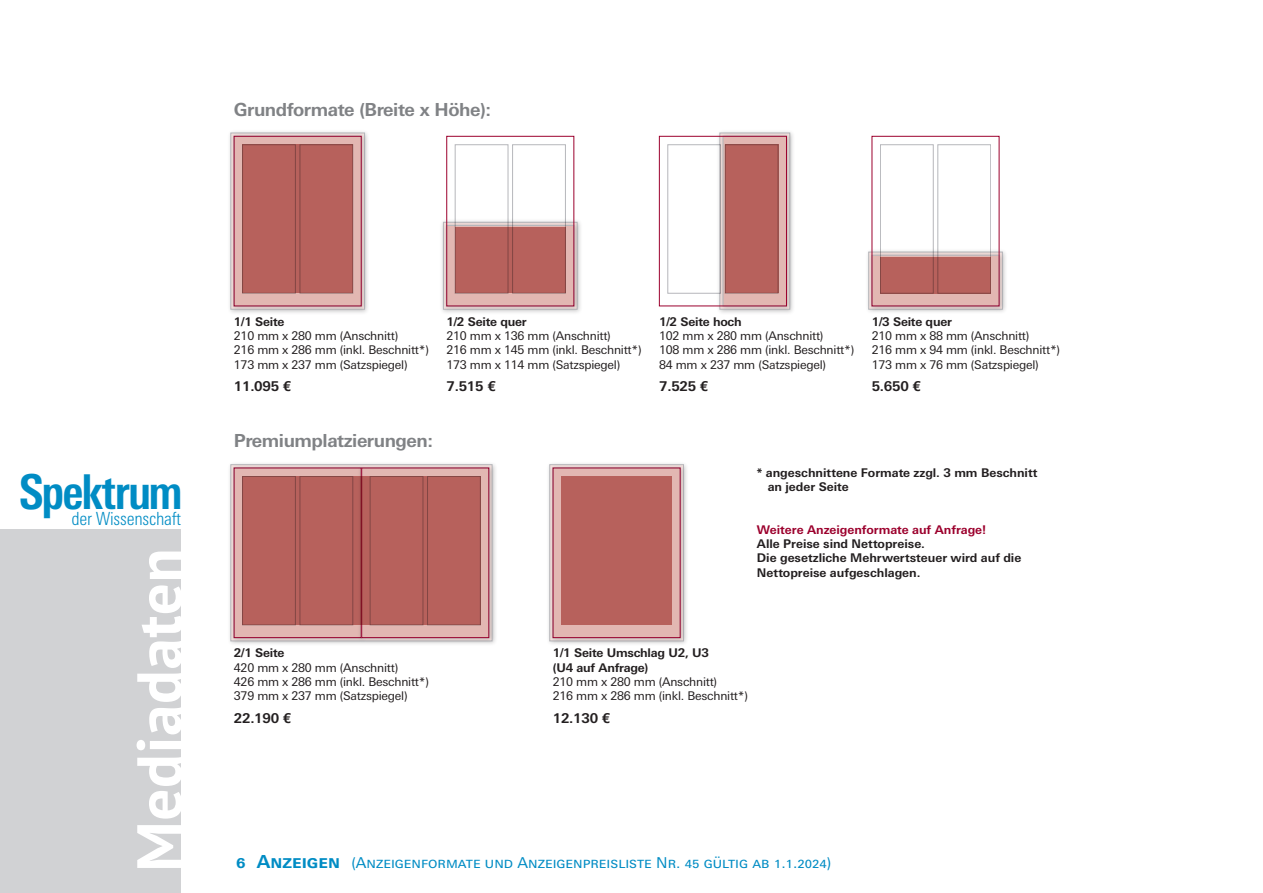
<style>
.page{position:relative;width:1263px;height:893px;background:#fff}
.page>*{position:absolute;margin:0;border:0;box-sizing:border-box;transform-origin:0 0}
.t1{font:700 63px "PT Sans";letter-spacing:.01em;color:#fff}
.t2{font:700 condensed 48px "Univers Next Pro";letter-spacing:-.04em;color:#008cc4}
.t3{font:300 condensed 18.15px "Univers Next Pro";letter-spacing:-.015em;color:#008cc4}
.t4{font:700 18px "Univers Next Pro";letter-spacing:-.025em;color:#808285}
.t5{font:15px "Univers Next Pro";color:#008cc4}
.t6{font:700 13.5px "Univers Next Pro";letter-spacing:-.02em;color:#231f20}
.t7{font:12px/14.2px "Univers Next Pro";letter-spacing:-.02em;color:#231f20}
.t8{font:700 12px/14.2px "Univers Next Pro";letter-spacing:-.005em;color:#231f20}
.t9{font:700 12px "Univers Next Pro";color:#9c012d}
.s1{font-weight:700;font-size:18px}
</style>
<div class="page">
<div style="left:0;top:529px;width:181px;height:364px;background:#d1d2d4"></div>
<div style="left:546px;top:461px;width:143px;height:185px;background:#f7f7f7"></div>
<div style="left:227px;top:461px;width:270px;height:185px;background:#f4f4f4"></div>
<div style="left:716px;top:129px;width:79px;height:186px;background:#231f20;opacity:.25"></div>
<div style="left:865px;top:248px;width:143px;height:67px;background:#231f20;opacity:.25"></div>
<div style="left:439px;top:218px;width:144px;height:97px;background:#231f20;opacity:.25"></div>
<div style="left:227px;top:129px;width:143px;height:186px;background:#231f20;opacity:.25"></div>
<div style="left:230px;top:132px;width:137px;height:179px;background:#231f20;opacity:.25"></div>
<div style="left:234px;top:136px;width:127px;height:170px;background:#e2b7b2"></div>
<div style="left:242px;top:145px;width:111px;height:148px;background:#b7615c"></div>
<div style="left:443px;top:222px;width:136px;height:90px;background:#231f20;opacity:.25"></div>
<div style="left:446px;top:225px;width:128px;height:81px;background:#e2b7b2;border:1px solid #b6b7bb"></div>
<div style="left:455px;top:227px;width:111px;height:66px;background:#b7615c"></div>
<div style="left:455px;top:145px;width:53px;height:148px;border:1px solid #b6b7bb"></div>
<div style="left:446px;top:136px;width:128px;height:170px;border:1px solid #9c012d"></div>
<div style="left:512px;top:145px;width:54px;height:148px;border:1px solid #b6b7bb"></div>
<div style="left:719px;top:132px;width:73px;height:179px;background:#231f20;opacity:.25"></div>
<div style="left:723px;top:136px;width:64px;height:170px;background:#e2b7b2;border:1px solid #b6b7bb"></div>
<div style="left:725px;top:145px;width:53px;height:148px;background:#b7615c"></div>
<div style="left:668px;top:145px;width:53px;height:148px;border:1px solid #b6b7bb"></div>
<div style="left:659px;top:136px;width:128px;height:170px;border:1px solid #9c012d"></div>
<div style="left:868px;top:251px;width:136px;height:61px;background:#231f20;opacity:.25"></div>
<div style="left:872px;top:255px;width:127px;height:51px;background:#e2b7b2;border:1px solid #b6b7bb"></div>
<div style="left:880px;top:257px;width:111px;height:36px;background:#b7615c"></div>
<div style="left:880px;top:145px;width:53px;height:148px;border:1px solid #b6b7bb"></div>
<div style="left:938px;top:145px;width:53px;height:148px;border:1px solid #b6b7bb"></div>
<div style="left:230px;top:464px;width:137px;height:179px;background:#231f20;opacity:.25"></div>
<div style="left:234px;top:468px;width:127px;height:170px;background:#e2b7b2"></div>
<div style="left:234px;top:468px;width:127px;height:170px;border:1px solid #9c012d"></div>
<div style="left:358px;top:464px;width:136px;height:179px;background:#231f20;opacity:.25"></div>
<div style="left:361px;top:468px;width:128px;height:170px;background:#e2b7b2"></div>
<div style="left:361px;top:468px;width:128px;height:170px;border:1px solid #9c012d"></div>
<div style="left:242px;top:476px;width:238px;height:149px;background:#b7615c"></div>
<div style="left:549px;top:464px;width:137px;height:179px;background:#231f20;opacity:.25"></div>
<div style="left:553px;top:468px;width:127px;height:170px;background:#e2b7b2"></div>
<div style="left:561px;top:476px;width:111px;height:149px;background:#b7615c"></div>
<h3 class="t4" style="left:234px;top:98px;width:259px">Grundformate (Breite x Höhe):</h3>
<h2 class="t2" style="left:19px;top:463px;width:165px">Spektrum</h2>
<h3 class="t3" style="left:72px;top:508px;width:111px">der Wissenschaft</h3>
<h1 class="t1" style="left:117px;top:872px;width:325px;rotate:-90deg">Mediadaten</h1>
<p class="t8" style="left:234px;top:314px;width:52px">1/1 Seite</p>
<p class="t7" style="left:234px;top:329px;width:197px">210 mm x 280 mm (Anschnitt)<br>216 mm x 286 mm (inkl. Beschnitt*)<br>173 mm x 237 mm (Satzspiegel)</p>
<p class="t6" style="left:234px;top:378px;width:59px">11.095 €</p>
<p class="t8" style="left:446px;top:314px;width:82px">1/2 Seite quer</p>
<p class="t7" style="left:446px;top:329px;width:197px">210 mm x 136 mm (Anschnitt)<br>216 mm x 145 mm (inkl. Beschnitt*)<br>173 mm x 114 mm (Satzspiegel)</p>
<p class="t6" style="left:446px;top:378px;width:51px">7.515 €</p>
<h3 class="t4" style="left:234px;top:430px;width:201px">Premiumplatzierungen:</h3>
<p class="t8" style="left:659px;top:314px;width:84px">1/2 Seite hoch</p>
<p class="t7" style="left:659px;top:329px;width:197px">102 mm x 280 mm (Anschnitt)<br>108 mm x 286 mm (inkl. Beschnitt*)<br>84 mm x 237 mm (Satzspiegel)</p>
<p class="t6" style="left:659px;top:378px;width:51px">7.525 €</p>
<p class="t8" style="left:872px;top:314px;width:82px">1/3 Seite quer</p>
<p class="t7" style="left:872px;top:329px;width:190px">210 mm x 88 mm (Anschnitt)<br>216 mm x 94 mm (inkl. Beschnitt*)<br>173 mm x 76 mm (Satzspiegel)</p>
<p class="t6" style="left:872px;top:378px;width:51px">5.650 €</p>
<p class="t8" style="left:768px;top:465px;width:271px;text-indent:-11px">* angeschnittene Formate zzgl. 3 mm Beschnitt an jeder Seite</p>
<p class="t9" style="left:757px;top:522px;width:231px">Weitere Anzeigenformate auf Anfrage!</p>
<p class="t8" style="left:757px;top:536px;width:266px">Alle Preise sind Nettopreise.<br>Die gesetzliche Mehrwertsteuer wird auf die<br>Nettopreise aufgeschlagen.</p>
<p class="t8" style="left:234px;top:646px;width:52px">2/1 Seite</p>
<p class="t7" style="left:234px;top:660px;width:197px">420 mm x 280 mm (Anschnitt)<br>426 mm x 286 mm (inkl. Beschnitt*)<br>379 mm x 237 mm (Satzspiegel)</p>
<p class="t6" style="left:234px;top:710px;width:59px">22.190 €</p>
<p class="t8" style="left:553px;top:646px;width:158px">1/1 Seite Umschlag U2, U3 (U4 auf Anfrage)</p>
<p class="t7" style="left:553px;top:675px;width:197px">210 mm x 280 mm (Anschnitt)<br>216 mm x 286 mm (inkl. Beschnitt*)</p>
<p class="t6" style="left:553px;top:710px;width:59px">12.130 €</p>
<p class="t5" style="left:236px;top:854px;width:597px"><span class="s1">6 Anzeigen</span> (Anzeigenformate und Anzeigenpreisliste Nr. 45 gültig ab 1.1.2024)</p>
</div>
